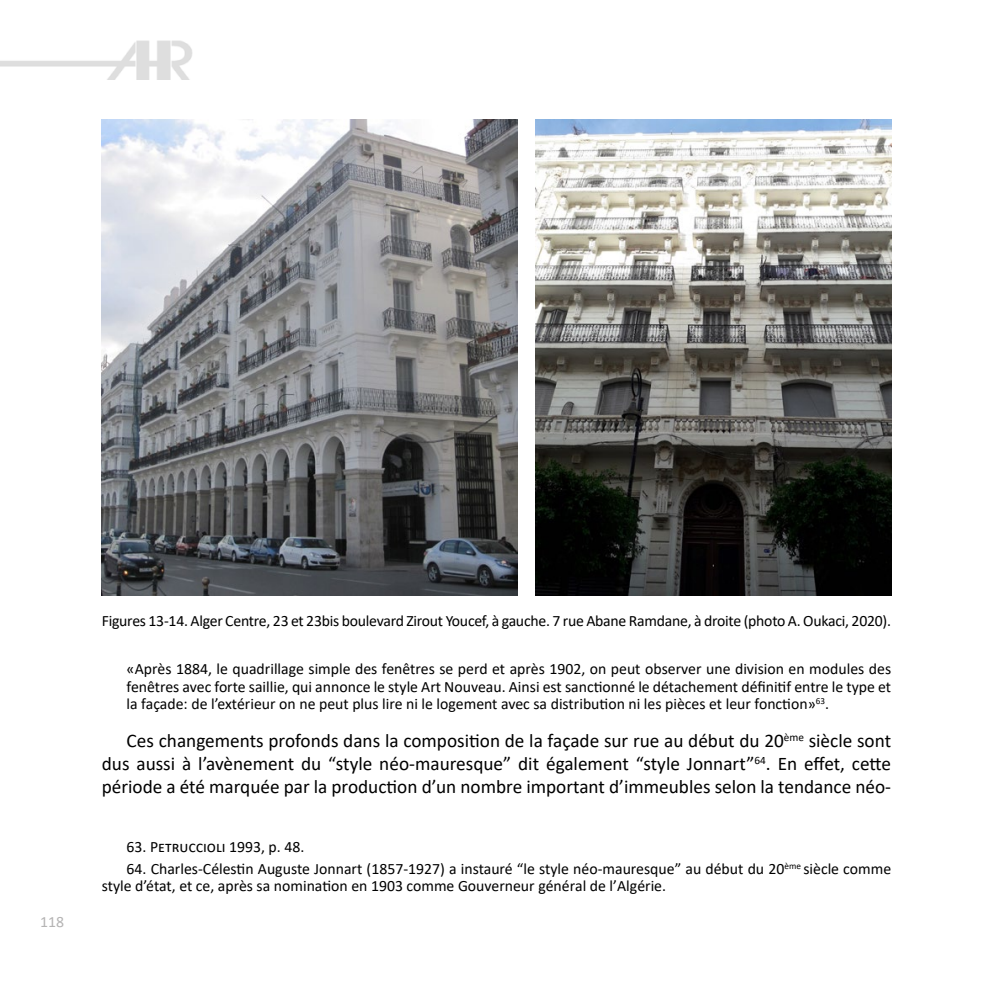
<style>
.page{position:relative;width:993px;height:993px;background:#fff}
.page>*{position:absolute;margin:0;border:0;box-sizing:border-box;transform-origin:0 0}
.t1{font:19.25px/23.1px "Calibri";color:#000;text-align:justify}
.t2{font:15.75px/17.5px "Calibri";color:#000;text-align:justify}
.t3{font:15.75px "Calibri";color:#b5b4b4}
</style>
<div class="page">
<img style="left:0;top:40px;width:193px;height:39px">
<img style="left:102px;top:119px;width:415px;height:476px">
<img style="left:535px;top:119px;width:355px;height:476px">
<p class="t3" style="left:40px;top:910px;width:25px">118</p>
<p class="t2" style="left:102px;top:611px;width:790px">Figures 13-14. Alger Centre, 23 et 23bis boulevard Zirout Youcef, à gauche. 7 rue Abane Ramdane, à droite (photo A. Oukaci, 2020).</p>
<p class="t2" style="left:126px;top:659px;width:765px">«Après 1884, le quadrillage simple des fenêtres se perd et après 1902, on peut observer une division en modules des fenêtres avec forte saillie, qui annonce le style Art Nouveau. Ainsi est sanctionné le détachement définitif entre le type et la façade: de l’extérieur on ne peut plus lire ni le logement avec sa distribution ni les pièces et leur fonction»<sup>63</sup>.</p>
<p class="t1" style="left:102px;top:728px;width:790px;text-indent:25px">Ces changements profonds dans la composition de la façade sur rue au début du 20<sup>ème</sup> siècle sont dus aussi à l’avènement du “style néo-mauresque” dit également “style Jonnart”<sup>64</sup>. En effet, cette période a été marquée par la production d’un nombre important d’immeubles selon la tendance néo-</p>
<p class="t2" style="left:126px;top:837px;width:179px">63. Petruccioli 1993, p. 48.</p>
<p class="t2" style="left:102px;top:859px;width:790px;text-indent:25px">64. Charles-Célestin Auguste Jonnart (1857-1927) a instauré “le style néo-mauresque” au début du 20<sup>ème</sup> siècle comme style d’état, et ce, après sa nomination en 1903 comme Gouverneur général de l’Algérie.</p>
</div>
